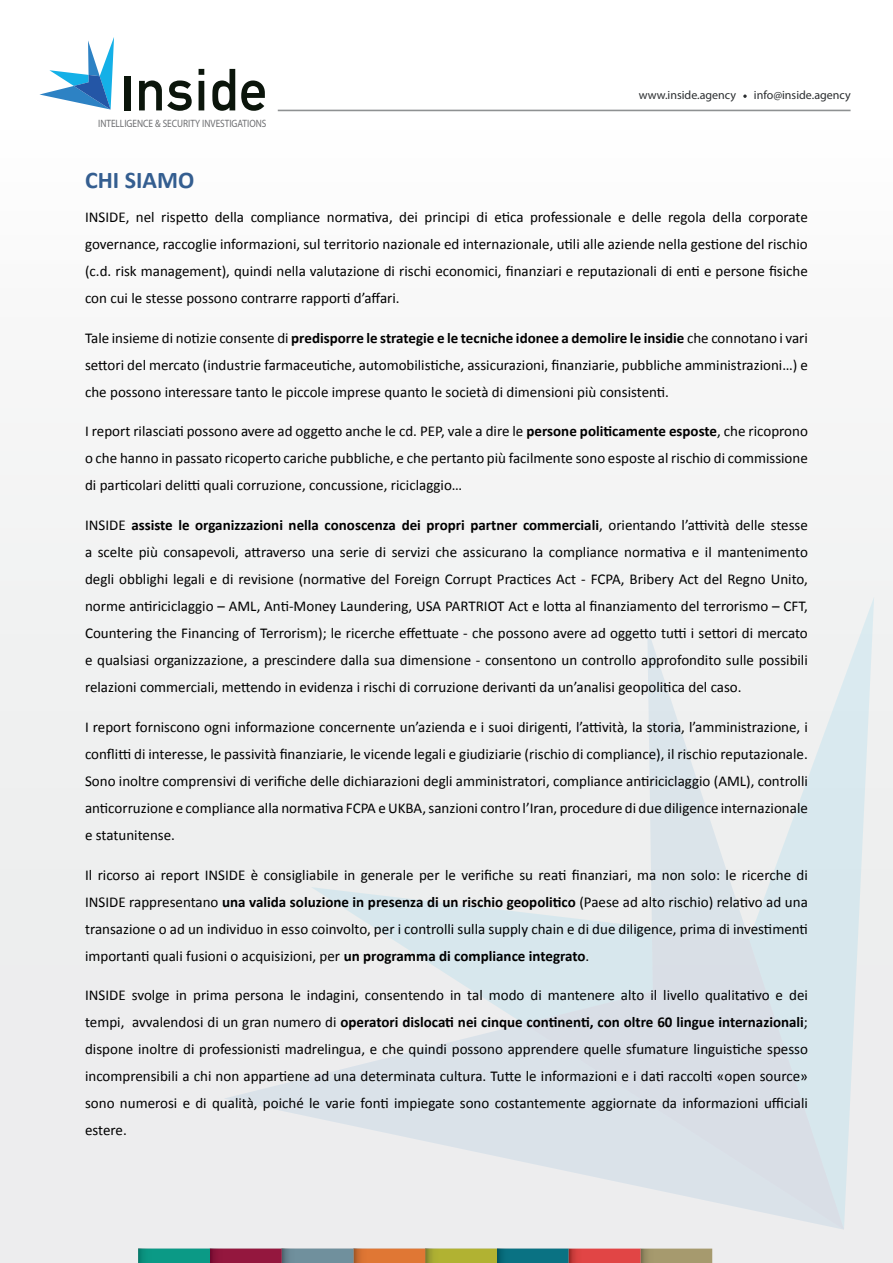
<style>
.page{position:relative;width:893px;height:1263px;background:#fff}
.page>*{position:absolute;margin:0;border:0;box-sizing:border-box;transform-origin:0 0}
.t1{font:700 24px "Calibri";color:#345e90}
.t2{font:15px/27px "Calibri";color:#000;text-align:justify}
.t3{font:12px "Myriad Pro";color:#2b2e30}
.t4{font:10.65px "Myriad Pro";color:#6d6e71;scale:.87 1}
.s1{font-weight:700}
</style>
<div class="page">
<img style="left:0;top:68px;width:893px;height:1195px">
<svg style="left:139px;top:80px;width:53px;height:31px"></svg>
<svg style="left:199px;top:69px;width:5px;height:41px"></svg>
<svg style="left:212px;top:69px;width:23px;height:42px"></svg>
<svg style="left:241px;top:80px;width:24px;height:31px"></svg>
<div style="left:125px;top:76px;width:6px;height:34px;background:#0b150b"></div>
<svg style="left:39px;top:37px;width:75px;height:73px"></svg>
<div style="left:224px;top:627px;width:87px;height:603px;background:#edeeee"></div>
<svg style="left:311px;top:596px;width:563px;height:634px;fill:#eeefef"></svg>
<svg style="left:524px;top:927px;width:320px;height:303px;background:#dbe3e9"></svg>
<hr style="left:278px;top:110px;width:573px;height:1px;background:#8e9192">
<svg style="left:743px;top:95px;width:4px;height:3px"></svg>
<img style="left:138px;top:1248px;width:574px;height:15px">
<p class="t4" style="left:98px;top:119px;width:195px">INTELLIGENCE &amp; SECURITY INVESTIGATIONS</p>
<p class="t3" style="left:639px;top:91px;width:99px">www.inside.agency</p>
<p class="t3" style="left:754px;top:91px;width:98px">info@inside.agency</p>
<h1 class="t1" style="left:85px;top:172px;width:111px">CHI SIAMO</h1>
<p class="t2" style="left:85px;top:203px;width:724px">INSIDE, nel rispeto della compliance normaiva, dei principi di eica professionale e delle regola della corporate governance, raccoglie informazioni, sul territorio nazionale ed internazionale, uili alle aziende nella gesione del rischio (c.d. risk management), quindi nella valutazione di rischi economici, inanziari e reputazionali di eni e persone isiche con cui le stesse possono contrarre rappori d’afari.</p>
<p class="t2" style="left:85px;top:324px;width:724px">Tale insieme di noizie consente di <span class="s1">predisporre le strategie e le tecniche idonee a demolire le insidie</span> che connotano i vari setori del mercato (industrie farmaceuiche, automobilisiche, assicurazioni, inanziarie, pubbliche amministrazioni…) e che possono interessare tanto le piccole imprese quanto le società di dimensioni più consisteni.</p>
<p class="t2" style="left:85px;top:418px;width:724px">I report rilasciai possono avere ad oggeto anche le cd. PEP, vale a dire le <span class="s1">persone poliicamente esposte</span>, che ricoprono o che hanno in passato ricoperto cariche pubbliche, e che pertanto più facilmente sono esposte al rischio di commissione di paricolari delii quali corruzione, concussione, riciclaggio…</p>
<p class="t2" style="left:85px;top:513px;width:724px">INSIDE <span class="s1">assiste le organizzazioni nella conoscenza dei propri partner commerciali</span>, orientando l’aività delle stesse a scelte più consapevoli, atraverso una serie di servizi che assicurano la compliance normaiva e il mantenimento degli obblighi legali e di revisione (normaive del Foreign Corrupt Pracices Act - FCPA, Bribery Act del Regno Unito, norme aniriciclaggio – AML, Ani-Money Laundering, USA PARTRIOT Act e lota al inanziamento del terrorismo – CFT, Countering the Financing of Terrorism); le ricerche efetuate - che possono avere ad oggeto tui i setori di mercato e qualsiasi organizzazione, a prescindere dalla sua dimensione - consentono un controllo approfondito sulle possibili relazioni commerciali, metendo in evidenza i rischi di corruzione derivani da un’analisi geopoliica del caso.</p>
<p class="t2" style="left:85px;top:713px;width:724px">I report forniscono ogni informazione concernente un’azienda e i suoi dirigeni, l’aività, la storia, l’amministrazione, i conflii di interesse, le passività inanziarie, le vicende legali e giudiziarie (rischio di compliance), il rischio reputazionale.<br>Sono inoltre comprensivi di veriiche delle dichiarazioni degli amministratori, compliance aniriciclaggio (AML), controlli anicorruzione e compliance alla normaiva FCPA e UKBA, sanzioni contro l’Iran, procedure di due diligence internazionale e statunitense.</p>
<p class="t2" style="left:85px;top:861px;width:724px">Il ricorso ai report INSIDE è consigliabile in generale per le veriiche su reai inanziari, ma non solo: le ricerche di INSIDE rappresentano <span class="s1">una valida soluzione in presenza di un rischio geopoliico</span> (Paese ad alto rischio) relaivo ad una transazione o ad un individuo in esso coinvolto, per i controlli sulla supply chain e di due diligence, prima di invesimeni importani quali fusioni o acquisizioni, per <span class="s1">un programma di compliance integrato</span>.</p>
<p class="t2" style="left:85px;top:982px;width:724px">INSIDE svolge in prima persona le indagini, consentendo in tal modo di mantenere alto il livello qualitaivo e dei tempi, avvalendosi di un gran numero di <span class="s1">operatori dislocai nei cinque conineni, con oltre 60 lingue internazionali</span>; dispone inoltre di professionisi madrelingua, e che quindi possono apprendere quelle sfumature linguisiche spesso incomprensibili a chi non appariene ad una determinata cultura. Tute le informazioni e i dai raccoli «open source» sono numerosi e di qualità, poiché le varie foni impiegate sono costantemente aggiornate da informazioni uiciali estere.</p>
</div>
